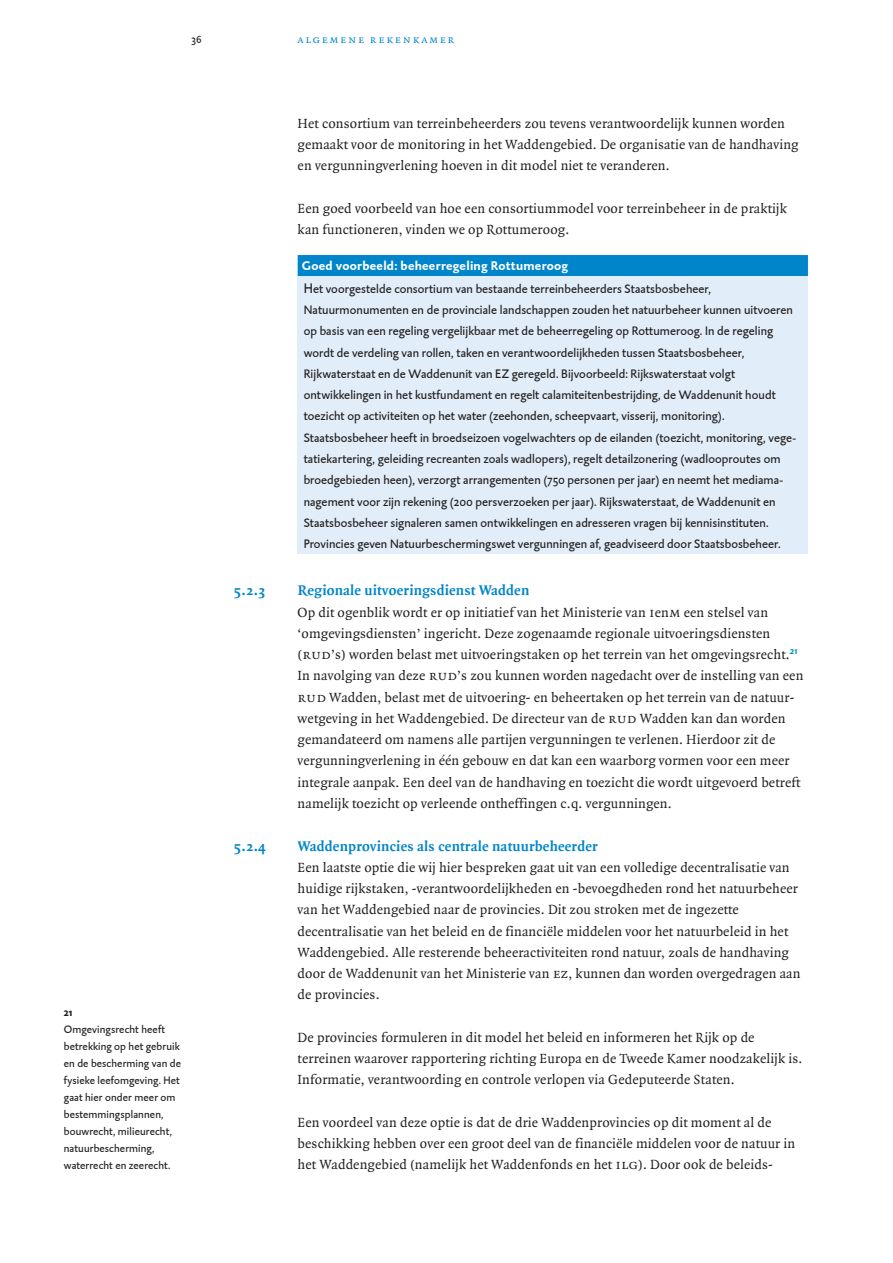
<style>
.page{position:relative;width:893px;height:1263px;background:#fff}
.page>*{position:absolute;margin:0;border:0;box-sizing:border-box;transform-origin:0 0}
._12_Kop_C{font:700 15px "Quadraat";letter-spacing:.015em;color:#0085cb}
._00_Plat{font:14.25px/21.3px "Quadraat";letter-spacing:.01em;color:#231f20}
._05_Tabel_tekstkader{font:12.75px/21.3px "DTL Caspari ST";letter-spacing:.005em;color:#231f20}
._09_Tabel_vet_balk{font:700 12.75px "DTL Caspari ST";letter-spacing:.02em;color:#fff}
._16_Noot{font:11.25px/17px "DTL Caspari ST";letter-spacing:.01em;color:#231f20}
.t1{font:11.25px "Quadraat Small Caps";letter-spacing:.15em;color:#0085cb}
._17_Noot_vet{font:700 11.25px "DTL Caspari ST";color:#231f20}
.s1{font-size:14.25px}
.s2{font-family:"Quadraat Small Caps"}
</style>
<div class="page">
<div style="left:298px;top:255px;width:510px;height:21px;background:#0085cb"></div>
<div style="left:298px;top:276px;width:510px;height:278px;background:#e1edf8"></div>
<p class="_16_Noot" style="left:191px;top:30px;width:12px">36</p>
<p class="t1" style="left:298px;top:33px;width:158px">algemene rekenkamer</p>
<p class="_17_Noot_vet" style="left:64px;top:1005px;width:10px">21</p>
<p class="_16_Noot" style="left:64px;top:1021px;width:119px">Omgevingsrecht heeft betrekking op het gebruik en de bescherming van de fysieke leefomgeving. Het gaat hier onder meer om bestemmingsplannen, bouwrecht, milieurecht, natuurbescherming, waterrecht en zeerecht.</p>
<p class="_00_Plat" style="left:298px;top:113px;width:502px">Het consortium van terreinbeheerders zou tevens verantwoordelijk kunnen worden gemaakt voor de monitoring in het Waddengebied. De organisatie van de handhaving en vergunningverlening hoeven in dit model niet te veranderen.</p>
<p class="_00_Plat" style="left:298px;top:198px;width:491px">Een goed voorbeeld van hoe een consortiummodel voor terreinbeheer in de praktijk kan functioneren, vinden we op Rottumeroog.</p>
<p class="_09_Tabel_vet_balk" style="left:302px;top:258px;width:268px">Goed voorbeeld: beheerregeling Rottumeroog</p>
<p class="_05_Tabel_tekstkader" style="left:304px;top:278px;width:491px"><span class="s1">H</span>et voorgestelde consortium van bestaande terreinbeheerders Staatsbosbeheer, Natuurmonumenten en de provinciale landschappen zouden het natuurbeheer kunnen uitvoeren op basis van een regeling vergelijkbaar met de beheerregeling op Rottumeroog. In de regeling wordt de verdeling van rollen, taken en verantwoordelijkheden tussen Staatsbosbeheer, Rijkwaterstaat en de Waddenunit van EZ geregeld. Bijvoorbeeld: Rijkswaterstaat volgt ontwikkelingen in het kustfundament en regelt calamiteitenbestrijding, de Waddenunit houdt toezicht op activiteiten op het water (zeehonden, scheepvaart, visserij, monitoring).</p>
<p class="_05_Tabel_tekstkader" style="left:304px;top:427px;width:494px">Staatsbosbeheer heeft in broedseizoen vogelwachters op de eilanden (toezicht, monitoring, vege&shy;tatiekartering, geleiding recreanten zoals wadlopers), regelt detailzonering (wadlooproutes om broedgebieden heen), verzorgt arrangementen (750 personen per jaar) en neemt het mediama&shy;nagement voor zijn rekening (200 persverzoeken per jaar). Rijkswaterstaat, de Waddenunit en Staatsbosbeheer signaleren samen ontwikkelingen en adresseren vragen bij kennisinstituten.<br>Provincies geven Natuurbeschermingswet vergunningen af, geadviseerd door Staatsbosbeheer.</p>
<p class="_12_Kop_C" style="left:234px;top:582px;width:33px">5.2.3</p>
<p class="_12_Kop_C" style="left:298px;top:582px;width:233px">Regionale uitvoeringsdienst Wadden</p>
<p class="_00_Plat" style="left:298px;top:602px;width:507px">Op dit ogenblik wordt er op initiatief van het Ministerie van <span class="s2">i</span>en<span class="s2">m</span> een stelsel van ‘omgevingsdiensten’ ingericht. Deze zogenaamde regionale uitvoeringsdiensten (<span class="s2">rud</span>’s) worden belast met uitvoeringstaken op het terrein van het omgevingsrecht.<sup>21<br></sup>In navolging van deze <span class="s2">rud</span>’s zou kunnen worden nagedacht over de instelling van een <span class="s2">rud</span> Wadden, belast met de uitvoering- en beheertaken op het terrein van de natuur&shy;wetgeving in het Waddengebied. De directeur van de <span class="s2">rud</span> Wadden kan dan worden gemandateerd om namens alle partijen vergunningen te verlenen. Hierdoor zit de vergunningverlening in één gebouw en dat kan een waarborg vormen voor een meer integrale aanpak. Een deel van de handhaving en toezicht die wordt uitgevoerd betreft namelijk toezicht op verleende ontheffingen c.q. vergunningen.</p>
<p class="_12_Kop_C" style="left:234px;top:838px;width:33px">5.2.4</p>
<p class="_12_Kop_C" style="left:298px;top:838px;width:302px">Waddenprovincies als centrale natuurbeheerder</p>
<p class="_00_Plat" style="left:298px;top:857px;width:504px">Een laatste optie die wij hier bespreken gaat uit van een volledige decentralisatie van huidige rijkstaken, -verantwoordelijkheden en -bevoegdheden rond het natuurbeheer van het Waddengebied naar de provincies. Dit zou stroken met de ingezette decentralisatie van het beleid en de financiële middelen voor het natuurbeleid in het Waddengebied. Alle resterende beheeractiviteiten rond natuur, zoals de handhaving door de Waddenunit van het Ministerie van <span class="s2">ez</span>, kunnen dan worden overgedragen aan de provincies.</p>
<p class="_00_Plat" style="left:298px;top:1027px;width:506px">De provincies formuleren in dit model het beleid en informeren het Rijk op de terreinen waarover rapportering richting Europa en de Tweede Kamer noodzakelijk is.<br>Informatie, verantwoording en controle verlopen via Gedeputeerde Staten.</p>
<p class="_00_Plat" style="left:298px;top:1112px;width:499px">Een voordeel van deze optie is dat de drie Waddenprovincies op dit moment al de beschikking hebben over een groot deel van de financiële middelen voor de natuur in het Waddengebied (namelijk het Waddenfonds en het <span class="s2">ilg</span>). Door ook de beleids-</p>
</div>
